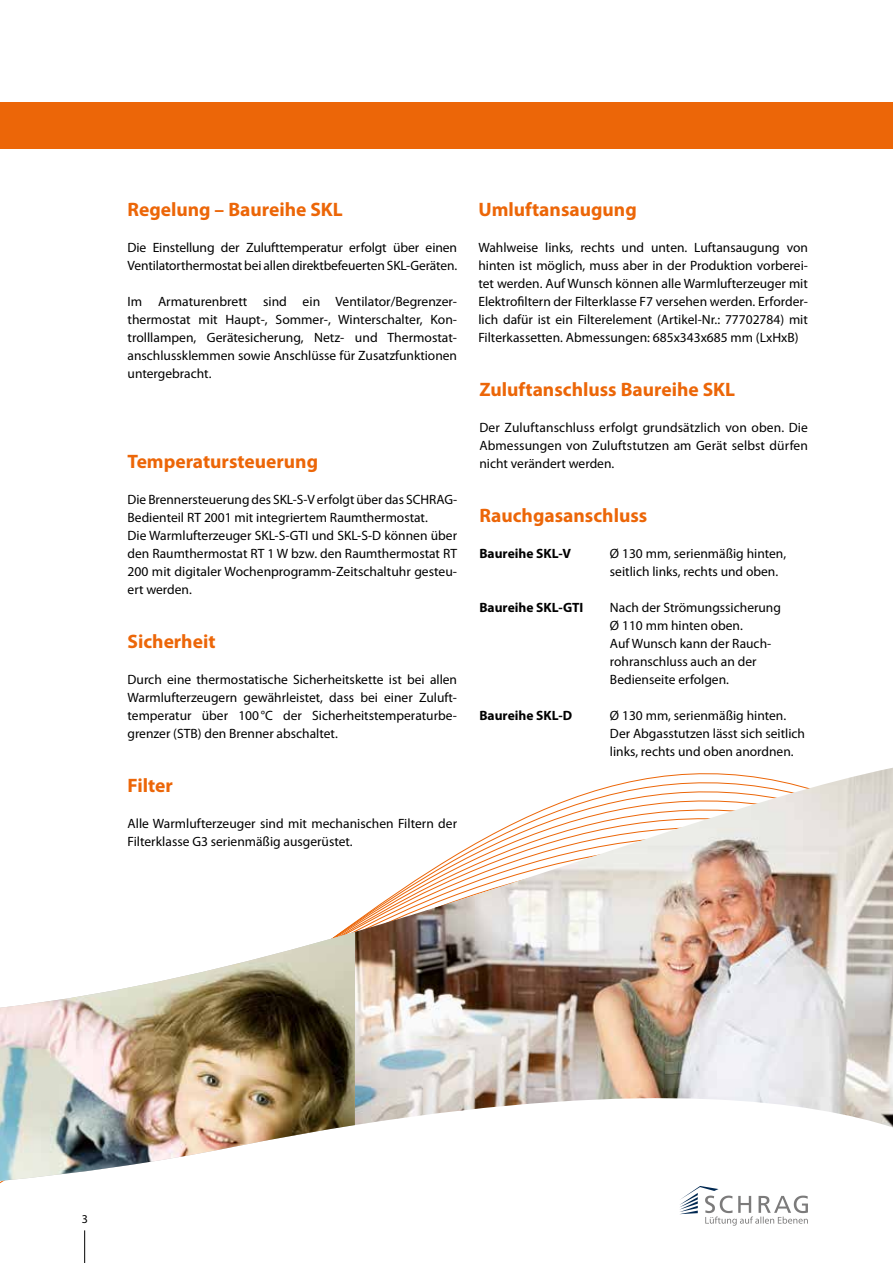
<style>
.page{position:relative;width:893px;height:1263px;background:#fff}
.page>*{position:absolute;margin:0;border:0;box-sizing:border-box;transform-origin:0 0}
.t1{font:700 19.5px "Myriad Pro";color:#ec6608}
.t2{font:13.5px/18px "Myriad Pro";color:#000}
.t3{font:700 13.5px "Myriad Pro";color:#000}
.t4{font:12px "Myriad Pro";color:#000}
</style>
<div class="page">
<div style="left:0;top:102px;width:893px;height:46px;background:#ec6608"></div>
<img style="left:354px;top:768px;width:539px;height:359px">
<img style="left:0;top:932px;width:355px;height:249px">
<hr style="left:84px;top:1230px;width:1px;height:33px;background:#000">
<svg style="left:680px;top:1186px;width:128px;height:39px"></svg>
<h1 class="t1" style="left:128px;top:197px;width:217px">Regelung – Baureihe SKL</h1>
<p class="t2" style="left:128px;top:238px;width:331px">Die Einstellung der Zulufttemperatur erfolgt über einen<br>Ventilatorthermostat bei allen direktbefeuerten SKL-Geräten.</p>
<p class="t2" style="left:128px;top:292px;width:331px;text-align:justify">Im Armaturenbrett sind ein Ventilator/Begrenzer&shy;thermostat mit Haupt-, Sommer-, Winterschalter, Kon&shy;trolllampen, Gerätesicherung, Netz- und Thermostat&shy;anschlussklemmen sowie Anschlüsse für Zusatzfunktionen untergebracht.</p>
<h1 class="t1" style="left:128px;top:449px;width:192px">Temperatursteuerung</h1>
<p class="t2" style="left:128px;top:490px;width:331px">Die Brennersteuerung des SKL-S-V erfolgt über das SCHRAG-Bedienteil RT 2001 mit integriertem Raumthermostat.<br>Die Warmlufterzeuger SKL-S-GTI und SKL-S-D können über den Raumthermostat RT 1 W bzw. den Raumthermostat RT 200 mit digitaler Wochenprogramm-Zeitschaltuhr gesteu&shy;ert werden.</p>
<h1 class="t1" style="left:128px;top:629px;width:89px">Sicherheit</h1>
<p class="t2" style="left:128px;top:670px;width:331px;text-align:justify">Durch eine thermostatische Sicherheitskette ist bei allen Warmlufterzeugern gewährleistet, dass bei einer Zuluft&shy;temperatur über 100°C der Sicherheitstemperaturbe&shy;grenzer (STB) den Brenner abschaltet.</p>
<h1 class="t1" style="left:128px;top:773px;width:47px">Filter</h1>
<p class="t2" style="left:128px;top:814px;width:331px">Alle Warmlufterzeuger sind mit mechanischen Filtern der<br>Filterklasse G3 serienmäßig ausgerüstet.</p>
<h1 class="t1" style="left:478px;top:197px;width:160px">Umluftansaugung</h1>
<p class="t2" style="left:478px;top:238px;width:331px;text-align:justify">Wahlweise links, rechts und unten. Luftansaugung von hinten ist möglich, muss aber in der Produktion vorberei&shy;tet werden. Auf Wunsch können alle Warmlufterzeuger mit Elektrofiltern der Filterklasse F7 versehen werden. Erforder&shy;lich dafür ist ein Filterelement (Artikel-Nr.: 77702784) mit Filterkassetten. Abmessungen: 685x343x685 mm (LxHxB)</p>
<h1 class="t1" style="left:479px;top:377px;width:257px">Zuluftanschluss Baureihe SKL</h1>
<p class="t2" style="left:479px;top:418px;width:330px;text-align:justify">Der Zuluftanschluss erfolgt grundsätzlich von oben. Die Abmessungen von Zuluftstutzen am Gerät selbst dürfen nicht verändert werden.</p>
<h1 class="t1" style="left:479px;top:503px;width:169px">Rauchgasanschluss</h1>
<p class="t3" style="left:479px;top:545px;width:93px">Baureihe SKL-V</p>
<p class="t2" style="left:610px;top:544px;width:178px">Ø 130 mm, serienmäßig hinten, seitlich links, rechts und oben.</p>
<p class="t3" style="left:479px;top:599px;width:106px">Baureihe SKL-GTI</p>
<p class="t2" style="left:610px;top:598px;width:173px">Nach der Strömungssicherung<br>Ø 110 mm hinten oben.<br>Auf Wunsch kann der Rauch&shy;rohranschluss auch an der<br>Bedienseite erfolgen.</p>
<p class="t3" style="left:479px;top:707px;width:94px">Baureihe SKL-D</p>
<p class="t2" style="left:610px;top:706px;width:197px">Ø 130 mm, serienmäßig hinten.<br>Der Abgasstutzen lässt sich seitlich links, rechts und oben anordnen.</p>
<p class="t4" style="left:82px;top:1212px;width:8px">3</p>
</div>
